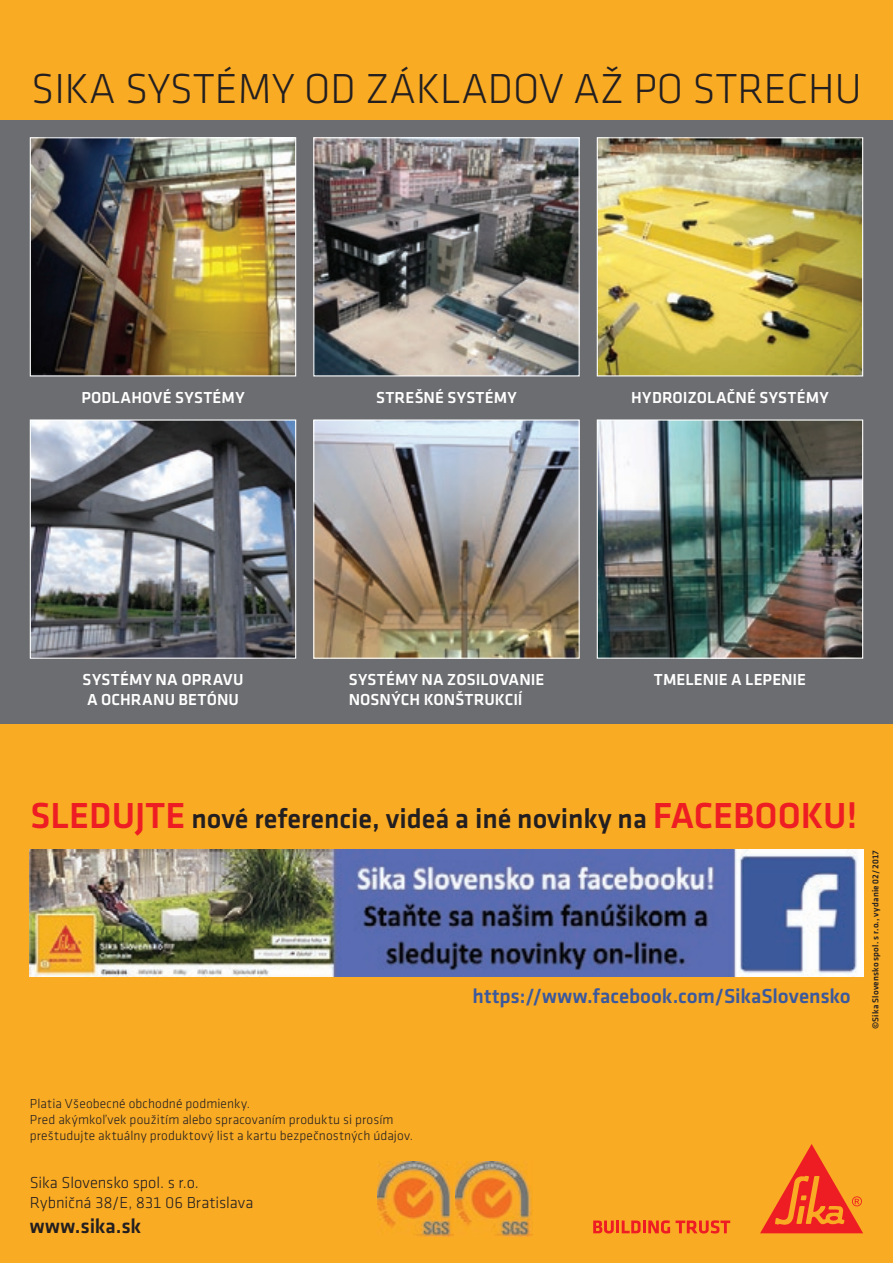
<style>
.page{position:relative;width:893px;height:1263px;background:#faab24}
.page>*{position:absolute;margin:0;border:0;box-sizing:border-box;transform-origin:0 0}
.t1{font:300 43.5px "Klavika";color:#231f20}
.t2{font:500 37.5px "Klavika";color:#ee1d23}
.t3{font:500 28.5px "Klavika";color:#231f20}
.t4{font:500 21px "Klavika";letter-spacing:-.005em;color:#3c599c}
.t5{font:500 21px "Klavika";letter-spacing:-.005em;color:#231f20}
.t6{font:500 16.5px/19.8px "Klavika";letter-spacing:.015em;color:#fff}
.t7{font:300 16.5px/19.8px "Klavika";color:#231f20}
.t8{font:300 13.5px/16.2px "Klavika";letter-spacing:.01em;color:#231f20}
.t9{font:500 9px "Klavika";letter-spacing:.02em;color:#231f20}
.s1{font-size:37.5px;color:#ee1d23}
</style>
<div class="page">
<svg style="left:593px;top:1220px;width:137px;height:13px"></svg>
<svg style="left:760px;top:1144px;width:103px;height:89px"></svg>
<div style="left:0;top:120px;width:893px;height:603px;background:#6c6d70"></div>
<img style="left:32px;top:139px;width:262px;height:235px">
<div style="left:30px;top:137px;width:266px;height:239px;border:1px solid #fff"></div>
<img style="left:315px;top:139px;width:263px;height:235px">
<div style="left:313px;top:137px;width:267px;height:239px;border:1px solid #fff"></div>
<img style="left:599px;top:139px;width:262px;height:235px">
<div style="left:597px;top:137px;width:266px;height:239px;border:1px solid #fff"></div>
<img style="left:32px;top:421px;width:262px;height:236px">
<div style="left:30px;top:419px;width:266px;height:240px;border:1px solid #fff"></div>
<img style="left:315px;top:421px;width:263px;height:236px">
<div style="left:313px;top:419px;width:267px;height:240px;border:1px solid #fff"></div>
<img style="left:599px;top:421px;width:262px;height:236px">
<div style="left:597px;top:419px;width:266px;height:240px;border:1px solid #fff"></div>
<img style="left:377px;top:1162px;width:76px;height:74px">
<img style="left:455px;top:1161px;width:77px;height:75px">
<img style="left:30px;top:850px;width:833px;height:126px">
<h1 class="t1" style="left:31px;top:62px;width:210px">SIKA SySTémy</h1>
<h1 class="t1" style="left:304px;top:62px;width:209px">od ZáKlAdov</h1>
<h1 class="t1" style="left:573px;top:62px;width:259px">Až po STrEChu</h1>
<p class="t6" style="left:81px;top:387px;width:11px">PODL</p>
<p class="t6" style="left:120px;top:387px;width:22px">AHOV</p>
<p class="t6" style="left:163px;top:387px;width:71px">É SYSTÉMY</p>
<p class="t6" style="left:376px;top:387px;width:130px">STREŠN É SYSTÉMY</p>
<p class="t6" style="left:631px;top:387px;width:11px">HYDRO</p>
<p class="t6" style="left:683px;top:387px;width:135px">IZOLAČN É SYSTÉMY</p>
<p class="t6" style="left:83px;top:669px;width:110px">SYSTÉMY NA OPR</p>
<p class="t6" style="left:87px;top:669px;width:147px;text-indent:126px">AVU<br>A OCHRANU BETÓNU</p>
<p class="t6" style="left:349px;top:669px;width:197px">SYSTÉMY NA ZOSILOVANIE<br>NOSNÝCH KONŠ</p>
<p class="t6" style="left:465px;top:689px;width:58px">TRUKCIÍ</p>
<p class="t6" style="left:654px;top:669px;width:154px">TMELENIE A LEPENIE</p>
<h2 class="t2" style="left:30px;top:790px;width:40px">SLEDUJTE</h2>
<h3 class="t3" style="left:191px;top:799px;width:545px">NOVÉ REFERENCIE, VIDEÁ A INÉ NOVINKY NA <span class="s1">FACEBOOKU</span></h3>
<h2 class="t2" style="left:847px;top:790px;width:12px">!</h2>
<h3 class="t4" style="left:472px;top:981px;width:380px">HTTPS://WWW.FACEBOOK.COM/SIKASLOVENSKO</h3>
<p class="t9" style="left:869px;top:1029px;width:181px;rotate:-90deg">©SIKA SLOVENSKO SPOL. S R.O., VYDANIE 02/2017</p>
<p class="t8" style="left:30px;top:1095px;width:385px">Platia Všeobecné obchodné podmienky.<br>Pred akýmkoľvek použitím alebo spracovaním produktu si prosím preštudujte aktuálny produktový list a kartu bezpečnostných údajov.</p>
<p class="t7" style="left:30px;top:1173px;width:225px">Sika Slovensko spol. s r.o.<br>Rybničná 38/E, 831 06 Bratislava</p>
<h3 class="t5" style="left:30px;top:1212px;width:113px">WWW.SIKA.SK</h3>
</div>
